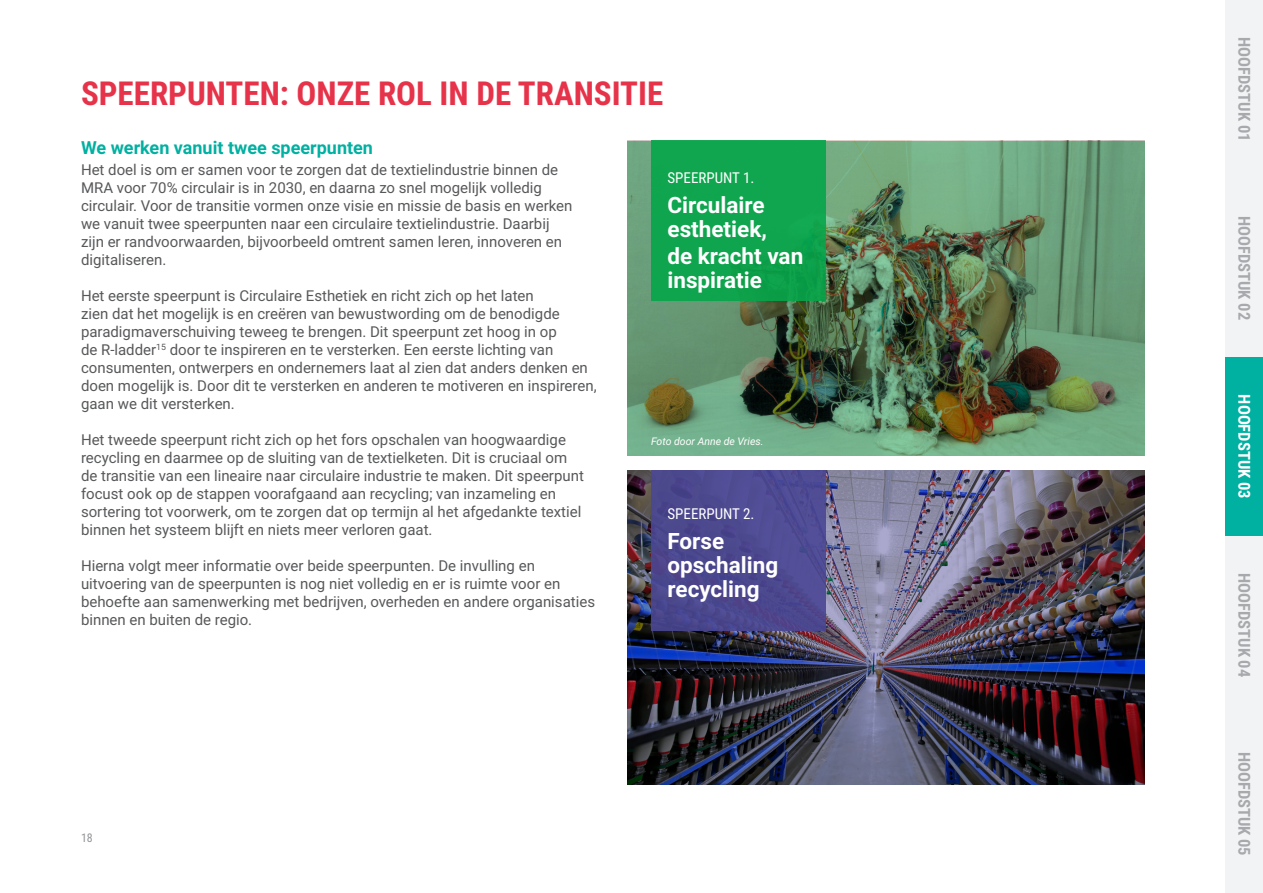
<style>
.page{position:relative;width:1263px;height:893px;background:#fff}
.page>*{position:absolute;margin:0;border:0;box-sizing:border-box;transform-origin:0 0}
.Report_H2{font:700 33px "Roboto Condensed";color:#e6334a}
.Report_H4{font:700 22.5px/24px "Roboto";color:#fff}
.Report_H4-2{font:700 18px "Roboto";color:#00b0a1}
.t1{font:700 16.5px "Roboto Condensed";color:#a8a9ad}
.t2{font:700 16.5px "Roboto Condensed";color:#fff}
.Report_Body{font:15px/18px "Roboto";color:#57585a}
.Report_H3{font:15px "Roboto Condensed";color:#fff}
.t3{font:12px "Roboto Condensed";color:#939598}
.Report_Photo_Caption{font:italic 10.5px "Roboto";color:#fff}
</style>
<div class="page">
<div style="left:1226px;top:0;width:37px;height:179px;background:#f2f3f4"></div>
<div style="left:1226px;top:357px;width:37px;height:179px;background:#00b0a1"></div>
<div style="left:1226px;top:536px;width:37px;height:178px;background:#f2f3f4"></div>
<div style="left:1226px;top:714px;width:37px;height:179px;background:#f2f3f4"></div>
<div style="left:1226px;top:179px;width:37px;height:178px;background:#f2f3f4"></div>
<img style="left:628px;top:141px;width:517px;height:315px">
<img style="left:627px;top:470px;width:517px;height:315px">
<div style="left:651px;top:141px;width:174px;height:160px;background:#0fa54f"></div>
<div style="left:651px;top:470px;width:174px;height:160px;background:#4a4794"></div>
<p class="Report_H2" style="left:81px;top:70px;width:584px">SPEERPUNTEN: ONZE ROL IN DE TRANSITIE</p>
<p class="Report_H4-2" style="left:81px;top:135px;width:293px">We werken vanuit twee speerpunten</p>
<p class="Report_Body" style="left:81px;top:160px;width:493px">Het doel is om er samen voor te zorgen dat de textielindustrie binnen de MRA voor 70% circulair is in 2030, en daarna zo snel mogelijk volledig circulair. Voor de transitie vormen onze visie en missie de basis en werken we vanuit twee speerpunten naar een circulaire textielindustrie. Daarbij zijn er randvoorwaarden, bijvoorbeeld omtrent samen leren, innoveren en digitaliseren.</p>
<p class="Report_Body" style="left:81px;top:286px;width:517px">Het eerste speerpunt is Circulaire Esthetiek en richt zich op het laten<br>zien dat het mogelijk is en creëren van bewustwording om de benodigde paradigmaverschuiving teweeg te brengen. Dit speerpunt zet hoog in op<br>de R-ladder<sup>15</sup> door te inspireren en te versterken. Een eerste lichting van consumenten, ontwerpers en ondernemers laat al zien dat anders denken en doen mogelijk is. Door dit te versterken en anderen te motiveren en inspireren, gaan we dit versterken.</p>
<p class="Report_Body" style="left:81px;top:430px;width:504px">Het tweede speerpunt richt zich op het fors opschalen van hoogwaardige recycling en daarmee op de sluiting van de textielketen. Dit is cruciaal om de transitie van een lineaire naar circulaire industrie te maken. Dit speerpunt focust ook op de stappen voorafgaand aan recycling; van inzameling en sortering tot voorwerk, om te zorgen dat op termijn al het afgedankte textiel binnen het systeem blijft en niets meer verloren gaat.</p>
<p class="Report_Body" style="left:81px;top:556px;width:516px">Hierna volgt meer informatie over beide speerpunten. De invulling en uitvoering van de speerpunten is nog niet volledig en er is ruimte voor en behoefte aan samenwerking met bedrijven, overheden en andere organisaties binnen en buiten de regio.</p>
<p class="Report_H3" style="left:667px;top:167px;width:89px">SPEERPUNT 1.</p>
<p class="Report_H4" style="left:667px;top:192px;width:101px">Circulaire esthetiek,</p>
<p class="Report_H4" style="left:667px;top:243px;width:137px">de kracht van inspiratie</p>
<p class="Report_Photo_Caption" style="left:651px;top:434px;width:114px">Foto door Anne de Vries.</p>
<p class="Report_H3" style="left:667px;top:503px;width:89px">SPEERPUNT 2.</p>
<p class="Report_H4" style="left:667px;top:528px;width:112px">Forse opschaling recycling</p>
<p class="t3" style="left:81px;top:830px;width:13px">18</p>
<p class="t1" style="left:1256px;top:37px;width:106px;rotate:90deg">HOOFDSTUK 01</p>
<p class="t1" style="left:1256px;top:216px;width:106px;rotate:90deg">HOOFDSTUK 02</p>
<p class="t2" style="left:1256px;top:394px;width:106px;rotate:90deg">HOOFDSTUK 03</p>
<p class="t1" style="left:1256px;top:573px;width:106px;rotate:90deg">HOOFDSTUK 04</p>
<p class="t1" style="left:1256px;top:752px;width:106px;rotate:90deg">HOOFDSTUK 05</p>
</div>
